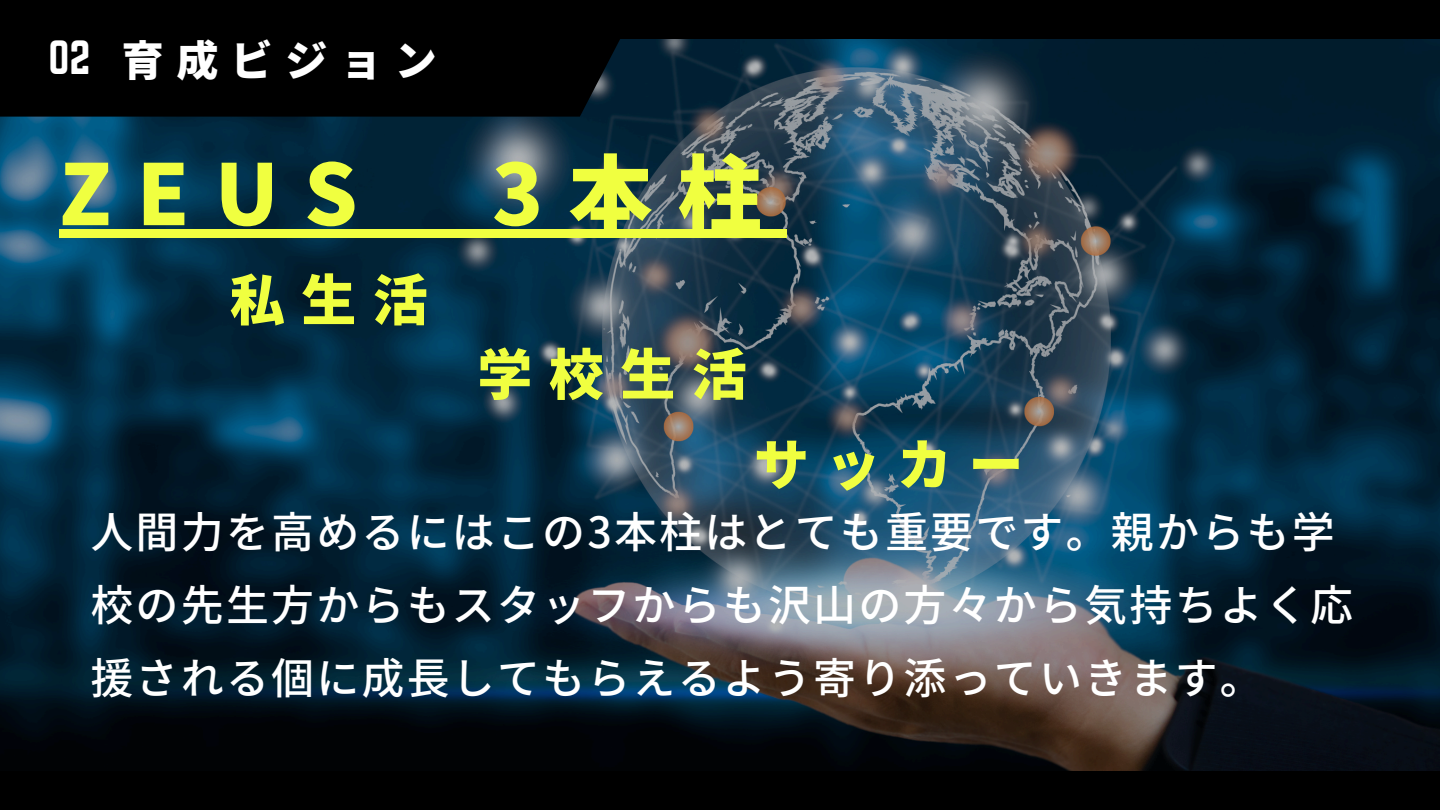
<style>
.page{position:relative;width:1440px;height:810px;background:#fff}
.page>*{position:absolute;margin:0;border:0;box-sizing:border-box;transform-origin:0 0}
.t1{font:900 84px "Noto Sans JP";letter-spacing:.3em;color:#f0ff40}
.t2{font:900 55px "Noto Sans JP";letter-spacing:.3em;color:#f0ff40}
.t3{font:500 43px/72.6px "Noto Sans JP";letter-spacing:.05em;color:#fff}
.t4{font:900 42px "Noto Sans JP";letter-spacing:.3em;color:#fff}
.t5{font:42px "Norwester";color:#fff}
</style>
<div class="page">
<img style="left:0;top:38px;width:1440px;height:734px">
<div style="left:0;top:0;width:1440px;height:38px;background:#000"></div>
<div style="left:0;top:772px;width:1440px;height:38px;background:#000"></div>
<svg style="left:0;top:38px;width:640px;height:79px;background:#000203"></svg>
<div style="left:59px;top:230px;width:728px;height:8px;background:#f0ff40"></div>
<h2 class="t5" style="left:48px;top:32px;width:43px">02</h2>
<h1 class="t4" style="left:122px;top:27px;width:316px">育成ビジョン</h1>
<p class="t1" style="left:59px;top:128px;width:300px">ZEUS</p>
<p class="t1" style="left:492px;top:128px;width:271px">3本柱</p>
<h2 class="t2" style="left:230px;top:257px;width:199px">私生活</h2>
<h2 class="t2" style="left:477px;top:331px;width:271px">学校生活</h2>
<p class="t2" style="left:754px;top:421px;width:271px">サッカー</p>
<p class="t3" style="left:90px;top:494px;width:1264px">人間力を高めるにはこの3本柱はとても重要です。親からも学校の先生方からもスタッフからも沢山の方々から気持ちよく応援される個に成長してもらえるよう寄り添っていきます。</p>
</div>
